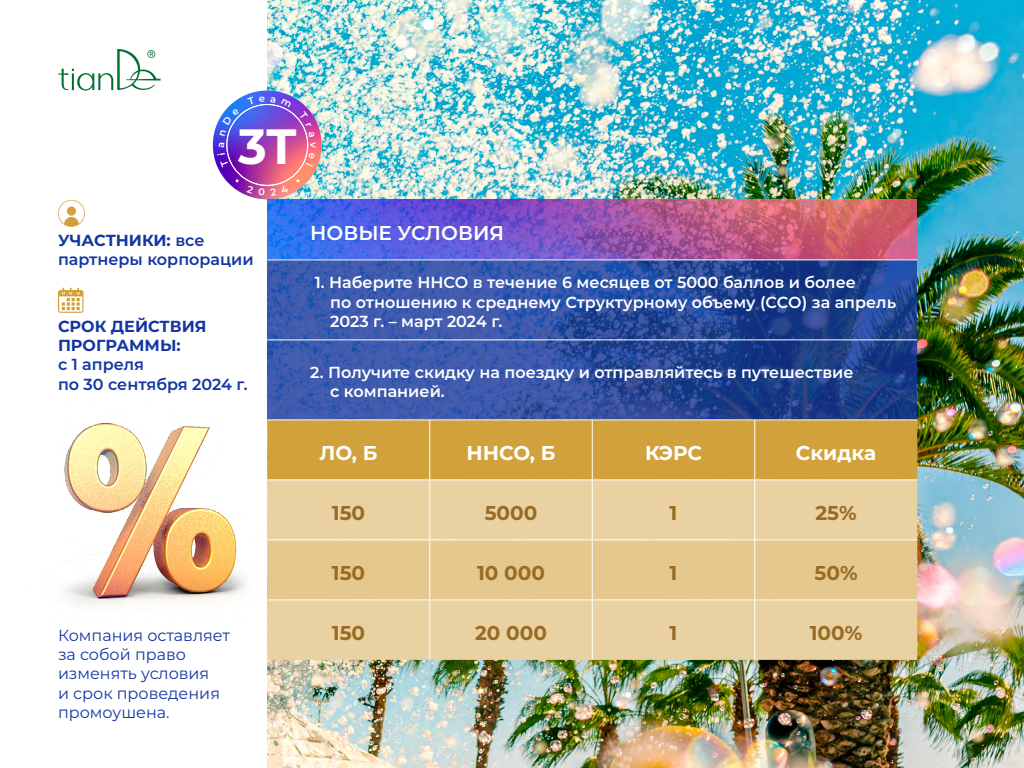
<style>
.page{position:relative;width:1024px;height:768px;background:#fff}
.page>*{position:absolute;margin:0;border:0;box-sizing:border-box;transform-origin:0 0}
.t1{font:700 49.5px "Montserrat";color:#fff}
.t2{font:700 20px "Montserrat";color:#986b24}
.t3{font:700 20px "Montserrat";color:#fff}
.t4{font:600 20px "Montserrat";color:#fff}
.t5{font:600 16px/19.2px "Montserrat";color:#fff}
.t6{font:16px/19.2px "Montserrat";color:#1536a3}
.t7{font:600 16px/19.2px "Montserrat";color:#1536a3}
.t8{font:700 16px/19.2px "Montserrat";color:#1536a3}
.s1{font-weight:700}
</style>
<div class="page">
<img style="left:64px;top:423px;width:182px;height:183px">
<img style="left:267px;top:0;width:757px;height:768px">
<svg style="left:58px;top:199px;width:27px;height:28px"></svg>
<svg style="left:58px;top:288px;width:26px;height:25px"></svg>
<svg style="left:58px;top:49px;width:103px;height:42px"></svg>
<img style="left:213px;top:91px;width:109px;height:108px;border-radius:54px">
<svg style="left:267px;top:261px;width:650px;height:159px;background:#2f4f9f"></svg>
<img style="left:267px;top:200px;width:650px;height:60px">
<div style="left:267px;top:421px;width:650px;height:59px;background:#d1a23c"></div>
<div style="left:267px;top:481px;width:650px;height:179px;background:#e9d1a2"></div>
<div style="left:267px;top:541px;width:650px;height:59px;background:#e4c88e"></div>
<hr style="left:267px;top:260px;width:163px;height:1px;background:#fff">
<hr style="left:430px;top:260px;width:162px;height:1px;background:#fff">
<hr style="left:592px;top:260px;width:163px;height:1px;background:#fff">
<hr style="left:755px;top:260px;width:162px;height:1px;background:#fff">
<hr style="left:267px;top:340px;width:163px;height:1px;background:#fff">
<hr style="left:430px;top:340px;width:162px;height:1px;background:#fff">
<hr style="left:592px;top:340px;width:163px;height:1px;background:#fff">
<hr style="left:755px;top:340px;width:162px;height:1px;background:#fff">
<hr style="left:267px;top:420px;width:163px;height:1px;background:#fff">
<hr style="left:430px;top:420px;width:162px;height:1px;background:#fff">
<hr style="left:430px;top:420px;width:1px;height:60px;background:#fff">
<hr style="left:592px;top:420px;width:163px;height:1px;background:#fff">
<hr style="left:592px;top:420px;width:1px;height:60px;background:#fff">
<hr style="left:755px;top:420px;width:162px;height:1px;background:#fff">
<hr style="left:755px;top:420px;width:1px;height:60px;background:#fff">
<hr style="left:267px;top:480px;width:163px;height:1px;background:#fff">
<hr style="left:430px;top:480px;width:162px;height:1px;background:#fff">
<hr style="left:430px;top:480px;width:1px;height:60px;background:#fff">
<hr style="left:592px;top:480px;width:163px;height:1px;background:#fff">
<hr style="left:592px;top:480px;width:1px;height:60px;background:#fff">
<hr style="left:755px;top:480px;width:162px;height:1px;background:#fff">
<hr style="left:755px;top:480px;width:1px;height:60px;background:#fff">
<hr style="left:267px;top:540px;width:163px;height:1px;background:#fff">
<hr style="left:430px;top:540px;width:162px;height:1px;background:#fff">
<hr style="left:430px;top:540px;width:1px;height:60px;background:#fff">
<hr style="left:592px;top:540px;width:163px;height:1px;background:#fff">
<hr style="left:592px;top:540px;width:1px;height:60px;background:#fff">
<hr style="left:755px;top:540px;width:162px;height:1px;background:#fff">
<hr style="left:755px;top:540px;width:1px;height:60px;background:#fff">
<hr style="left:267px;top:600px;width:163px;height:1px;background:#fff">
<hr style="left:430px;top:600px;width:162px;height:1px;background:#fff">
<hr style="left:430px;top:600px;width:1px;height:60px;background:#fff">
<hr style="left:592px;top:600px;width:163px;height:1px;background:#fff">
<hr style="left:592px;top:600px;width:1px;height:60px;background:#fff">
<hr style="left:755px;top:600px;width:162px;height:1px;background:#fff">
<hr style="left:755px;top:600px;width:1px;height:60px;background:#fff">
<svg style="left:217px;top:143px;width:12px;height:24px"></svg>
<svg style="left:220px;top:108px;width:20px;height:29px"></svg>
<svg style="left:248px;top:97px;width:43px;height:11px"></svg>
<svg style="left:299px;top:111px;width:17px;height:56px"></svg>
<svg style="left:247px;top:185px;width:42px;height:11px"></svg>
<h1 class="t1" style="left:238px;top:110px;width:60px">3T</h1>
<p class="t7" style="left:58px;top:230px;width:197px"><span class="s1">УЧАСТНИКИ:</span> все партнеры корпорации</p>
<p class="t8" style="left:58px;top:316px;width:150px">СРОК ДЕЙСТВИЯ<br>ПРОГРАММЫ:</p>
<p class="t7" style="left:58px;top:354px;width:191px">с 1 апреля<br>по 30 сентября 2024 г.</p>
<p class="t4" style="left:310px;top:218px;width:195px">НОВЫЕ УСЛОВИЯ</p>
<p class="t5" style="left:330px;top:272px;width:567px;text-indent:-15px">1. Наберите ННСО в течение 6 месяцев от 5000 баллов и более<br>по отношению к среднему Структурному объему (ССО) за апрель<br>2023 г. – март 2024 г.</p>
<p class="t5" style="left:330px;top:362px;width:525px;text-indent:-20px">2. Получите скидку на поездку и отправляйтесь в путешествие с компанией.</p>
<p class="t3" style="left:319px;top:438px;width:60px">ЛО, Б</p>
<p class="t3" style="left:467px;top:438px;width:90px">ННСО, Б</p>
<p class="t3" style="left:645px;top:438px;width:58px">КЭРС</p>
<p class="t3" style="left:796px;top:438px;width:82px">Скидка</p>
<p class="t2" style="left:332px;top:498px;width:35px">150</p>
<p class="t2" style="left:485px;top:498px;width:54px">5000</p>
<p class="t2" style="left:670px;top:498px;width:9px">1</p>
<p class="t2" style="left:816px;top:498px;width:43px">25%</p>
<p class="t2" style="left:332px;top:558px;width:35px">150</p>
<p class="t2" style="left:477px;top:558px;width:69px">10 000</p>
<p class="t2" style="left:670px;top:558px;width:9px">1</p>
<p class="t2" style="left:815px;top:558px;width:45px">50%</p>
<p class="t6" style="left:58px;top:625px;width:173px">Компания оставляет</p>
<p class="t2" style="left:332px;top:618px;width:35px">150</p>
<p class="t2" style="left:475px;top:618px;width:73px">20 000</p>
<p class="t2" style="left:670px;top:618px;width:9px">1</p>
<p class="t2" style="left:810px;top:618px;width:54px">100%</p>
<p class="t6" style="left:58px;top:644px;width:164px">за собой право изменять условия и срок проведения промоушена.</p>
</div>
